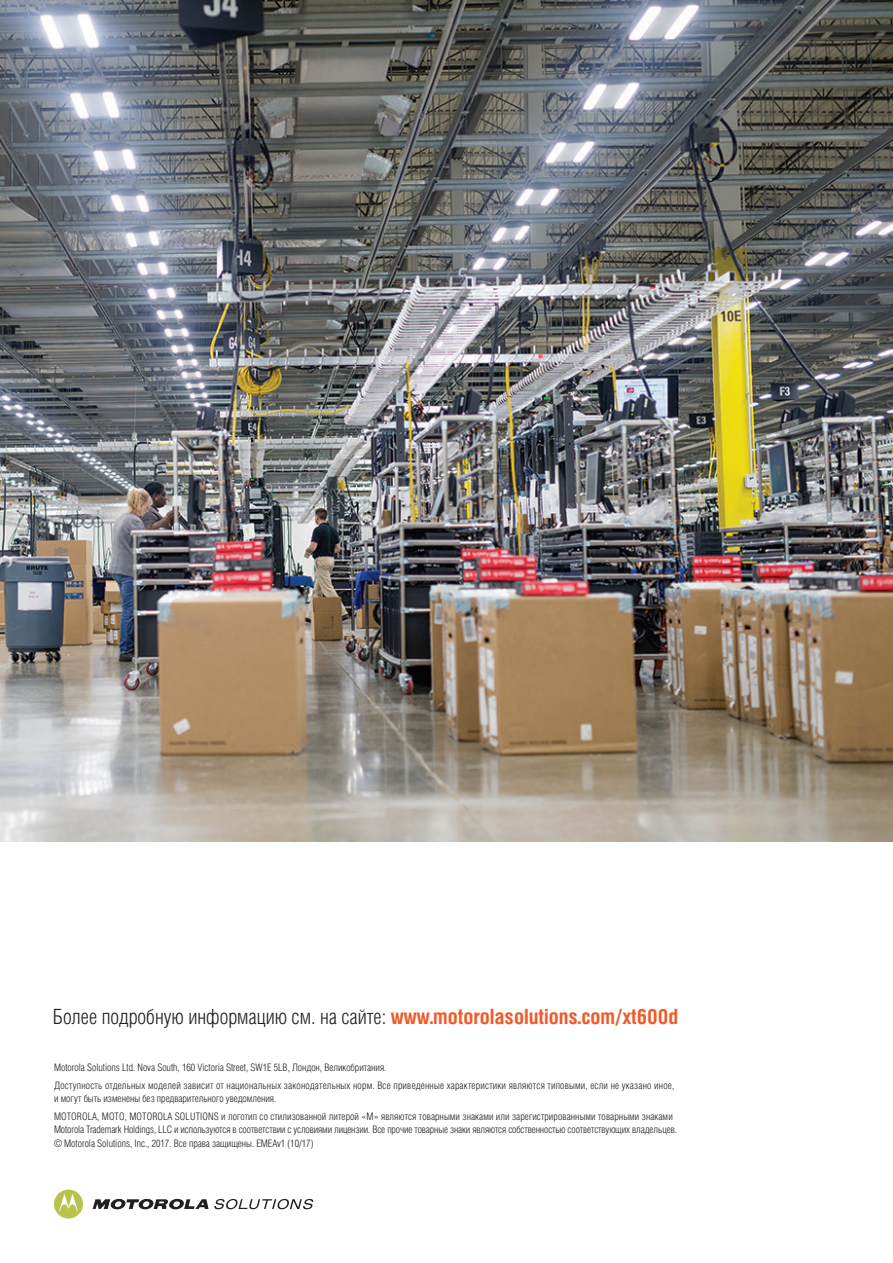
<style>
.page{position:relative;width:893px;height:1263px;background:#fff}
.page>*{position:absolute;margin:0;border:0;box-sizing:border-box;transform-origin:0 0}
.t1{font:21px "Helios Cond Light C";color:#231f20}
.t2{font:10.35px/13.5px "Helios Cond Light C";color:#231f20}
.t3{font:10.35px/13.5px "Helios Cond Light C";letter-spacing:.02em;color:#231f20}
.s1{font-family:"Helios Cond C";font-weight:700;color:#ef5b29}
</style>
<div class="page">
<svg style="left:54px;top:1189px;width:29px;height:29px"></svg>
<svg style="left:93px;top:1199px;width:220px;height:11px"></svg>
<img style="left:0;top:0;width:893px;height:842px">
<p class="t1" style="left:53px;top:1005px;width:627px">Более подробную информацию см. на сайте: <span class="s1">www.motorolasolutions.com/xt600d</span></p>
<p class="t2" style="left:54px;top:1060px;width:334px">Motorola Solutions Ltd. Nova South, 160 Victoria Street, SW1E 5LB, Лондон, Великобритания.</p>
<p class="t3" style="left:54px;top:1078px;width:622px">Доступность отдельных моделей зависит от национальных законодательных норм. Все приведенные характеристики являются типовыми, если не указано иное, и могут быть изменены без предварительного уведомления.</p>
<p class="t2" style="left:54px;top:1109px;width:625px">MOTOROLA, MOTO, MOTOROLA SOLUTIONS и логотип со стилизованной литерой «М» являются товарными знаками или зарегистрированными товарными знаками<br>Motorola Trademark Holdings, LLC и используются в соответствии с условиями лицензии. Все прочие товарные знаки являются собственностью соответствующих владельцев. © Motorola Solutions, Inc., 2017. Все права защищены. EMEAv1 (10/17)</p>
</div>
